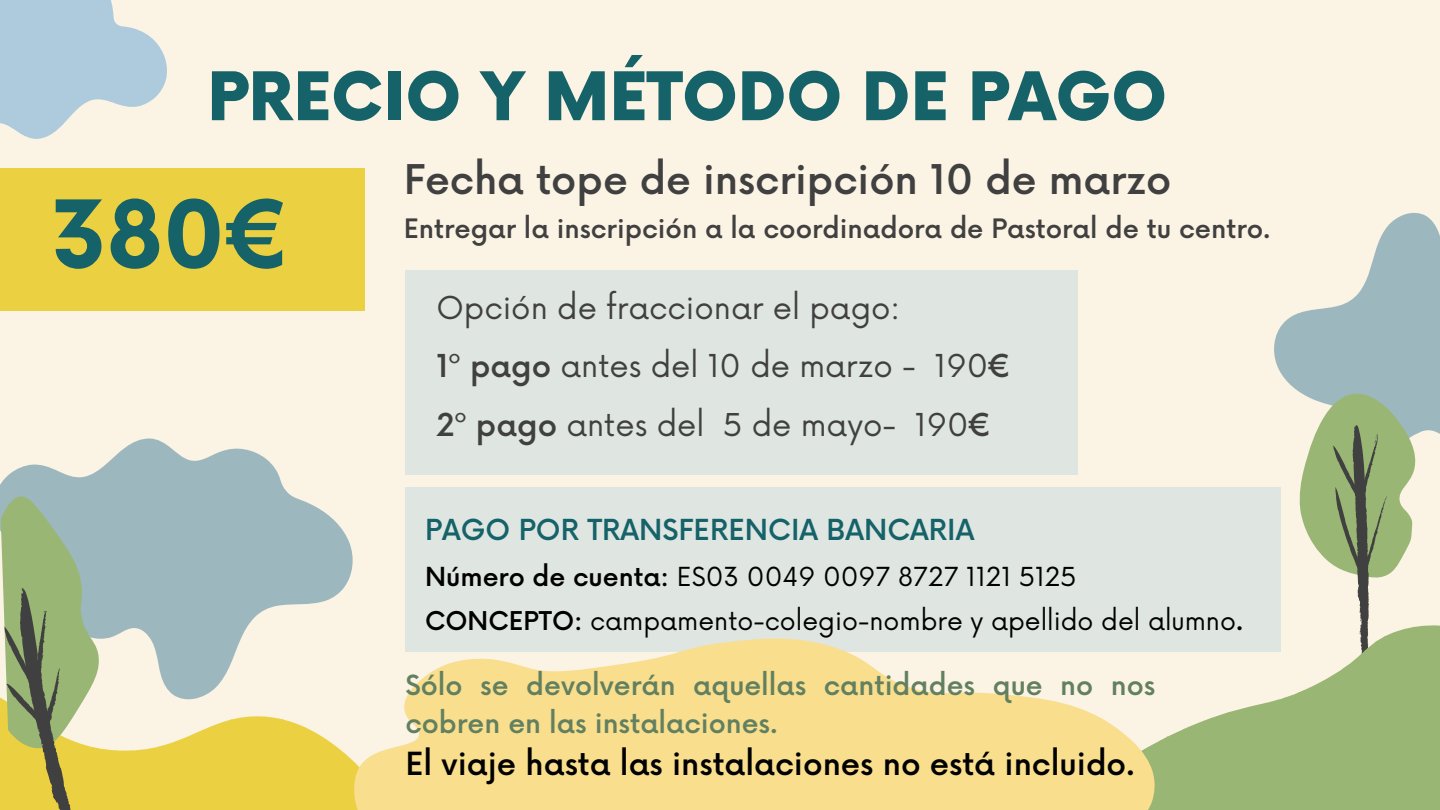
<style>
.page{position:relative;width:1440px;height:810px;background:#fbf3e4}
.page>*{position:absolute;margin:0;border:0;box-sizing:border-box;transform-origin:0 0}
.t1{font:700 91.3px "Now";color:#156269}
.t2{font:900 65.2px "Now";color:#156269}
.t3{font:500 39.9px "Now";color:#404040}
.t4{font:500 31.1px "Now";color:#000}
.t5{font:30.8px/58.9px "Now";color:#404040}
.t6{font:500 28.2px "Now";color:#156269}
.t7{font:500 27.1px/38.2px "Now";color:#628060}
.t8{font:500 26.1px "Now";color:#404040}
.t9{font:25.6px "Now";color:#000}
.t10{font:25.2px "Now";color:#000}
.s1{font-weight:500}
</style>
<div class="page">
<svg style="left:0;top:438px;width:353px;height:125px;fill:#9db7be"></svg>
<div style="left:0;top:169px;width:365px;height:142px;background:#ebd142"></div>
<svg style="left:0;top:0;width:167px;height:139px"></svg>
<svg style="left:105px;top:568px;width:247px;height:242px"></svg>
<svg style="left:1274px;top:212px;width:166px;height:413px"></svg>
<svg style="left:0;top:494px;width:105px;height:316px;background:#a8b47a"></svg>
<div style="left:405px;top:487px;width:876px;height:164px;background:#dfe5e1"></div>
<svg style="left:1155px;top:628px;width:285px;height:182px;fill:#99b674"></svg>
<div style="left:405px;top:270px;width:673px;height:205px;background:#dfe5e1"></div>
<svg style="left:347px;top:634px;width:808px;height:176px;fill:#f9de8d"></svg>
<h2 class="t2" style="left:207px;top:62px;width:961px">PRECIO Y MÉTODO DE PAGO</h2>
<h1 class="t1" style="left:51px;top:186px;width:243px">380€</h1>
<p class="t3" style="left:404px;top:158px;width:769px">Fecha tope de inscripción 10 de marzo</p>
<p class="t8" style="left:404px;top:215px;width:868px">Entregar la inscripción a la coordinadora de Pastoral de tu centro.</p>
<p class="t5" style="left:436px;top:280px;width:577px">Opción de fraccionar el pago:<br><span class="s1">1º pago</span> antes del 10 de marzo - 190<span class="s1">€<br>2º pago</span> antes del 5 de mayo- 190<span class="s1">€</span></p>
<p class="t6" style="left:425px;top:515px;width:551px">PAGO POR TRANSFERENCIA BANCARIA</p>
<p class="t9" style="left:425px;top:562px;width:653px"><span class="s1">Número de cuenta:</span> ES03 0049 0097 8727 1121 5125</p>
<p class="t10" style="left:425px;top:606px;width:820px"><span class="s1">CONCEPTO:</span> campamento-colegio-nombre y apellido del alumno<span class="s1">.</span></p>
<p class="t7" style="left:405px;top:667px;width:751px">Sólo se devolverán aquellas cantidades que no nos cobren en las instalaciones.</p>
<p class="t4" style="left:405px;top:747px;width:731px">El viaje hasta las instalaciones no está incluido.</p>
</div>
